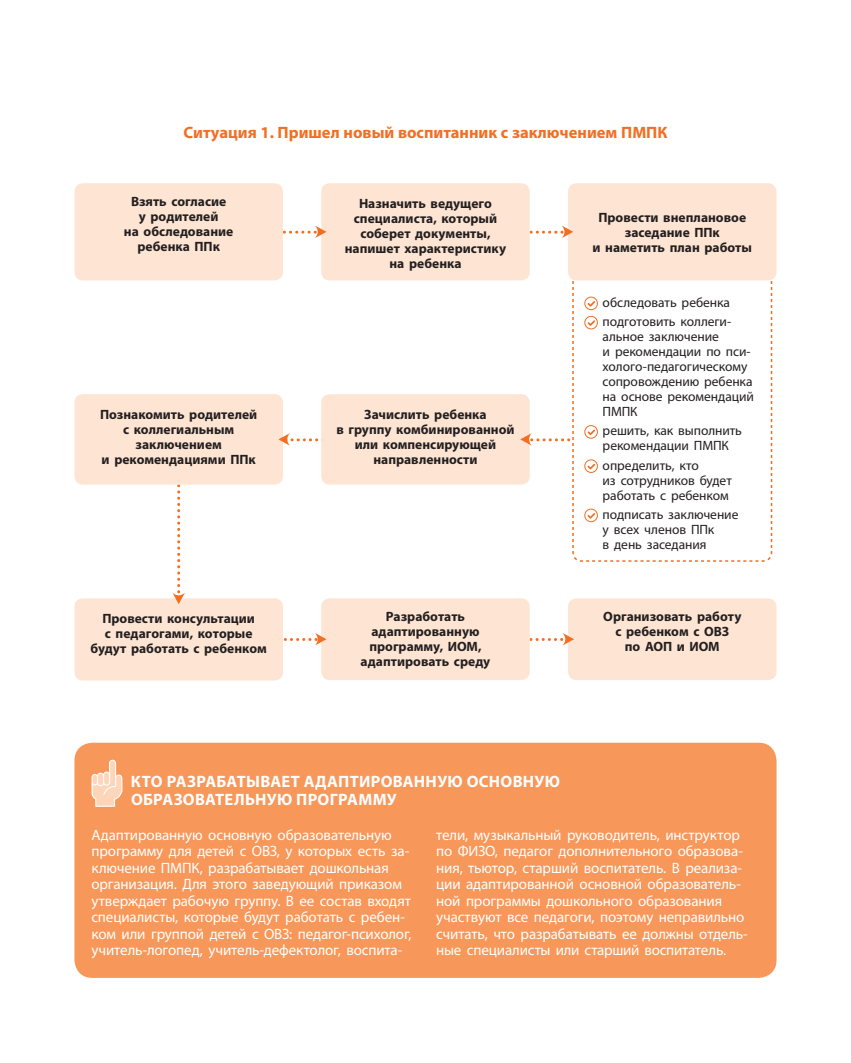
<style>
.page{position:relative;width:851px;height:1063px;background:#fff}
.page>*{position:absolute;margin:0;border:0;box-sizing:border-box;transform-origin:0 0}
.t1{font:700 16.5px "Myriad Pro";letter-spacing:.095em;color:#fff}
.t2{font:700 16.5px "Myriad Pro";color:#f36e21}
.t3{font:15px/16.5px "Myriad Pro";letter-spacing:-.01em;color:#fff}
.t4{font:700 13.5px/15px "Myriad Pro";color:#231f20;text-align:center}
.t5{font:13.5px/15px "Myriad Pro";letter-spacing:-.005em;color:#231f20}
</style>
<div class="page">
<div style="left:74px;top:183px;width:209px;height:97px;background:#fee5d3;border-radius:9px"></div>
<div style="left:321px;top:183px;width:208px;height:97px;background:#fee5d3;border-radius:9px"></div>
<div style="left:74px;top:394px;width:209px;height:91px;background:#fee5d3;border-radius:9px"></div>
<div style="left:74px;top:598px;width:209px;height:83px;background:#fee5d3;border-radius:9px"></div>
<div style="left:321px;top:598px;width:208px;height:82px;background:#fee5d3;border-radius:9px"></div>
<div style="left:568px;top:598px;width:208px;height:82px;background:#fee5d3;border-radius:9px"></div>
<div style="left:568px;top:183px;width:208px;height:97px;background:#fee5d3;border-radius:9px"></div>
<div style="left:74px;top:743px;width:702px;height:235px;background:#f7975a;border-radius:18px"></div>
<svg style="left:91px;top:760px;width:31px;height:47px"></svg>
<svg style="left:155px;top:207px;width:617px;height:439px"></svg>
<p class="t2" style="left:183px;top:121px;width:485px">Ситуация 1. Пришел новый воспитанник с заключением ПМПК</p>
<p class="t4" style="left:124px;top:194px;width:111px">Взять согласие<br>у родителей<br>на обследование ребенка ППк</p>
<p class="t4" style="left:345px;top:195px;width:163px">Назначить ведущего специалиста, который соберет документы, напишет характеристику на ребенка</p>
<p class="t4" style="left:100px;top:406px;width:159px">Познакомить родителей с коллегиальным заключением<br>и рекомендациями ППк</p>
<p class="t4" style="left:336px;top:406px;width:180px">Зачислить ребенка<br>в группу комбинированной или компенсирующей направленности</p>
<p class="t4" style="left:592px;top:209px;width:161px">Провести внеплановое заседание ППк<br>и наметить план работы</p>
<p class="t5" style="left:602px;top:293px;width:130px;line-height:19.2px">обследовать ребенка подготовить коллеги-</p>
<p class="t5" style="left:602px;top:329px;width:153px">альное заключение<br>и рекомендации по пси&shy;холого-педагогическому сопровождению ребенка на основе рекомендаций<br>ПМПК</p>
<p class="t5" style="left:602px;top:423px;width:141px">решить, как выполнить рекомендации ПМПК</p>
<p class="t5" style="left:602px;top:457px;width:131px">определить, кто<br>из сотрудников будет работать с ребенком</p>
<p class="t5" style="left:602px;top:507px;width:137px">подписать заключение у всех членов ППк<br>в день заседания</p>
<p class="t4" style="left:91px;top:610px;width:178px">Провести консультации<br>с педагогами, которые будут работать с ребенком</p>
<p class="t4" style="left:360px;top:609px;width:131px">Разработать адаптированную программу, ИОМ, адаптировать среду</p>
<p class="t4" style="left:603px;top:609px;width:140px">организовать работу с ребенком с ОВЗ<br>по АОП и ИОМ</p>
<p class="t1" style="left:131px;top:771px;width:47px">Кто разра</p>
<p class="t1" style="left:216px;top:771px;width:150px">батывает адаптированн</p>
<p class="t1" style="left:437px;top:771px;width:36px">ую основн</p>
<p class="t1" style="left:534px;top:771px;width:27px">ую</p>
<p class="t1" style="left:131px;top:789px;width:34px">образова</p>
<p class="t1" style="left:215px;top:789px;width:93px">тельную про</p>
<p class="t1" style="left:330px;top:789px;width:21px">грамм</p>
<p class="t1" style="left:387px;top:789px;width:10px">у</p>
<p class="t3" style="left:91px;top:826px;width:321px">Адаптированную основную образовательную программу для детей с ОВЗ, у которых есть за&shy;ключение ПМПК, разрабатывает дошкольная организация. Для этого заведующий приказом утверждает рабочую группу. В ее состав входят специалисты, которые будут работать с ребен&shy;ком или группой детей с ОВЗ: педагог-психолог, учитель-логопед, учитель-дефектолог, воспита-</p>
<p class="t3" style="left:436px;top:826px;width:313px">тели, музыкальный руководитель, инструктор по ФИЗО, педагог дополнительного образова&shy;ния, тьютор, старший воспитатель. В реализа&shy;ции адаптированной основной образователь&shy;ной программы дошкольного образования участвуют все педагоги, поэтому неправильно считать, что разрабатывать ее должны отдель&shy;ные специалисты или старший воспитатель.</p>
</div>
